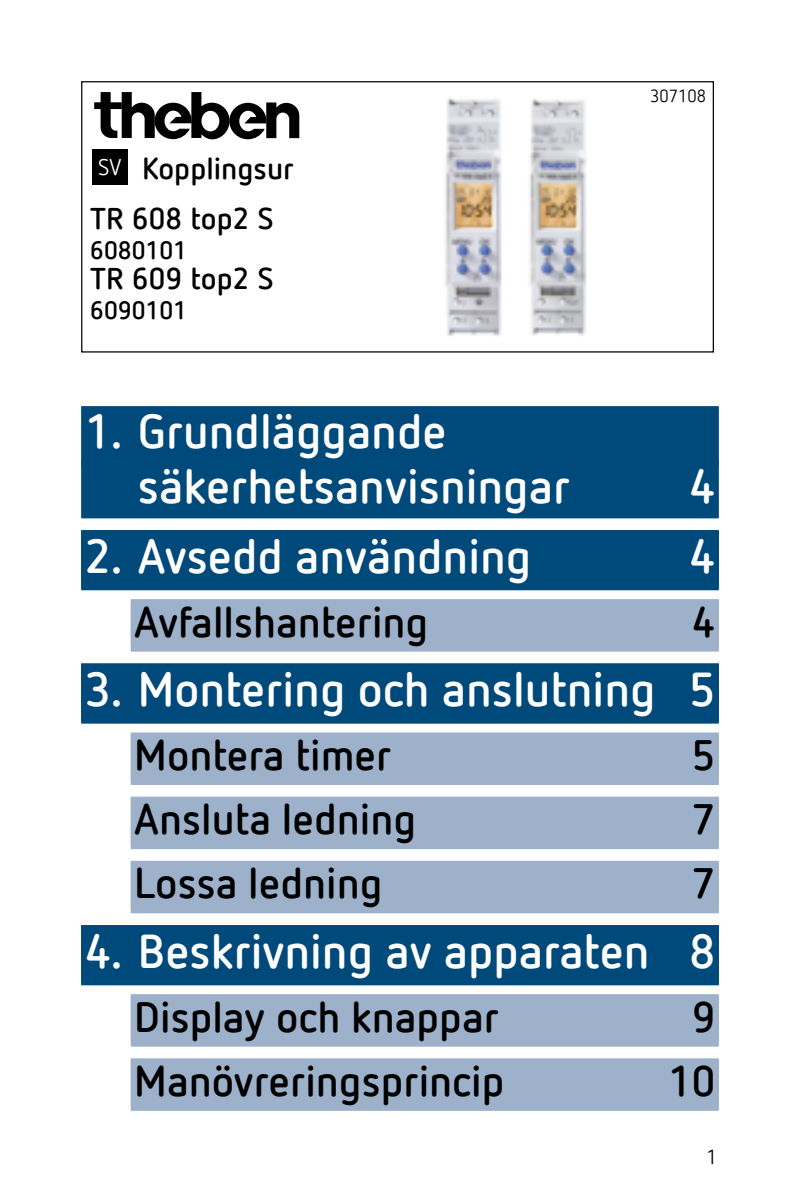
<style>
.page{position:relative;width:800px;height:1200px;background:#fff}
.page>*{position:absolute;margin:0;border:0;box-sizing:border-box;transform-origin:0 0}
.t1{font:700 47.5px/55px "Netto Offc Pro";color:#fff}
.t2{font:700 42.5px "Netto Offc Pro";color:#000}
.t3{font:700 30px "Netto Offc Pro";color:#000}
.t4{font:700 25px "Netto Offc Pro";color:#000}
.t5{font:20px "Netto Offc Pro";color:#000}
.t6{font:17.5px "Netto Offc Pro";color:#000}
.s1{font-weight:400;font-size:22.5px;color:#fff}
</style>
<div class="page">
<div style="left:81px;top:81px;width:633px;height:272px;border:1px solid #000"></div>
<div style="left:92px;top:149px;width:36px;height:35px;background:#000"></div>
<svg style="left:94px;top:92px;width:205px;height:47px"></svg>
<img style="left:530px;top:99px;width:57px;height:237px">
<img style="left:445px;top:98px;width:57px;height:238px">
<div style="left:81px;top:406px;width:638px;height:60px;background:#004a7b"></div>
<div style="left:81px;top:461px;width:638px;height:57px;background:#004a7b"></div>
<div style="left:81px;top:530px;width:638px;height:60px;background:#004a7b"></div>
<div style="left:131px;top:599px;width:588px;height:53px;background:#9db1cb"></div>
<div style="left:81px;top:664px;width:638px;height:60px;background:#004a7b"></div>
<div style="left:81px;top:663px;width:638px;height:58px;background:#004a7b"></div>
<div style="left:131px;top:732px;width:588px;height:53px;background:#9db1cb"></div>
<div style="left:131px;top:797px;width:588px;height:52px;background:#9db1cb"></div>
<div style="left:131px;top:861px;width:588px;height:52px;background:#9db1cb"></div>
<div style="left:81px;top:925px;width:638px;height:60px;background:#004a7b"></div>
<div style="left:131px;top:994px;width:588px;height:53px;background:#9db1cb"></div>
<div style="left:131px;top:1058px;width:588px;height:53px;background:#9db1cb"></div>
<p class="t3" style="left:98px;top:149px;width:197px"><span class="s1">SV</span> Kopplingsur</p>
<p class="t3" style="left:90px;top:198px;width:185px">TR 608 top2 S</p>
<p class="t4" style="left:90px;top:233px;width:98px">6080101</p>
<p class="t3" style="left:90px;top:258px;width:185px">TR 609 top2 S</p>
<p class="t4" style="left:90px;top:293px;width:98px">6090101</p>
<p class="t1" style="left:138px;top:402px;width:434px;text-indent:-53px">1. Grundläggande säkerhetsanvisningar</p>
<p class="t6" style="left:650px;top:85px;width:57px">307108</p>
<p class="t1" style="left:689px;top:457px;width:28px">4</p>
<p class="t1" style="left:85px;top:526px;width:448px">2. Avsedd användning</p>
<p class="t1" style="left:689px;top:526px;width:28px">4</p>
<p class="t2" style="left:134px;top:593px;width:296px">Avfallshantering</p>
<p class="t2" style="left:692px;top:593px;width:25px">4</p>
<p class="t1" style="left:85px;top:660px;width:632px">3. Montering och anslutning 5</p>
<p class="t2" style="left:134px;top:727px;width:259px">Montera timer</p>
<p class="t2" style="left:692px;top:727px;width:25px">5</p>
<p class="t2" style="left:134px;top:791px;width:283px">Ansluta ledning</p>
<p class="t2" style="left:692px;top:791px;width:25px">7</p>
<p class="t2" style="left:134px;top:855px;width:250px">Lossa ledning</p>
<p class="t2" style="left:692px;top:855px;width:25px">7</p>
<p class="t1" style="left:85px;top:921px;width:632px">4. Beskrivning av apparaten 8</p>
<p class="t2" style="left:134px;top:988px;width:366px">Display och knappar</p>
<p class="t2" style="left:692px;top:988px;width:25px">9</p>
<p class="t2" style="left:134px;top:1053px;width:372px">Manövreringsprincip</p>
<p class="t2" style="left:668px;top:1053px;width:49px">10</p>
<p class="t5" style="left:707px;top:1144px;width:12px">1</p>
</div>
